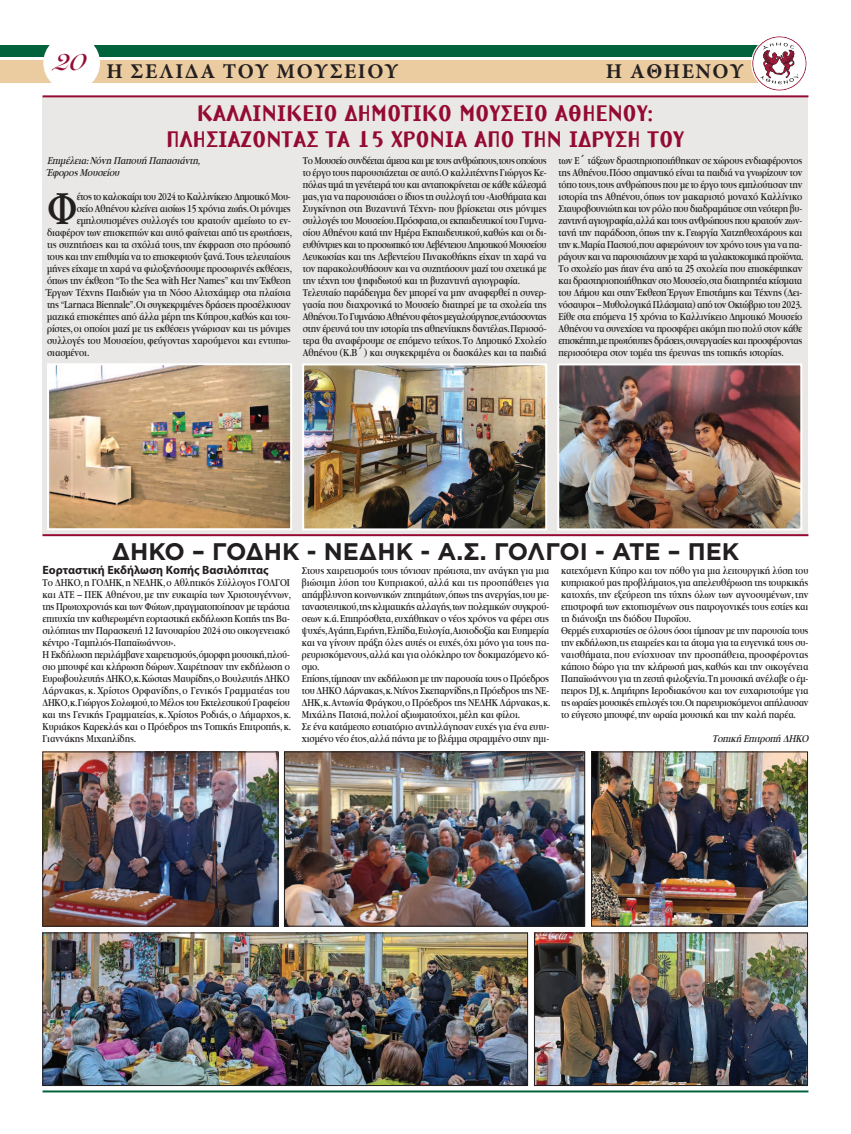
<style>
.page{position:relative;width:851px;height:1134px;background:#fff}
.page>*{position:absolute;margin:0;border:0;box-sizing:border-box;transform-origin:0 0}
.t1{font:500 49.5px "PF Garamond Display";color:#231f20}
.t2{font:700 30px "Snell Roundhand";color:#940a33}
.t3{font:700 24px "Gotham Greek";color:#231f20}
.t4{font:700 22px/26.4px "CF Spookie";letter-spacing:.02em;color:#940a33;text-align:center;scale:1.06 1}
.t5{font:700 21px "Minion Pro";letter-spacing:.075em;color:#231f20}
.t6{font:700 12px "Myriad Pro";color:#231f20}
.t7{font:500 11px/12px "PF Garamond Display";letter-spacing:-.01em;color:#231f20}
.t8{font:italic 500 11px/12px "PF Garamond Display";color:#231f20}
.s1{font-family:"Lucida Grande";font-weight:400}
</style>
<div class="page">
<div style="left:43px;top:96px;width:764px;height:440px;background:#e9e8e6"></div>
<div style="left:0;top:45px;width:786px;height:12px;background:#01633c"></div>
<div style="left:0;top:60px;width:786px;height:23px;background:#ebcba0"></div>
<svg style="left:751px;top:36px;width:56px;height:55px"></svg>
<div style="left:43px;top:35px;width:57px;height:56px;background:#fff;border-radius:50%"></div>
<hr style="left:43px;top:95px;width:765px;height:2px;background:#940a33">
<hr style="left:43px;top:534px;width:765px;height:2px;background:#940a33">
<hr style="left:43px;top:1090px;width:765px;height:2px;background:#01633c">
<img style="left:50px;top:366px;width:239px;height:161px">
<div style="left:47px;top:363px;width:245px;height:167px;border:2px solid #fff"></div>
<img style="left:305px;top:366px;width:239px;height:161px">
<div style="left:302px;top:363px;width:245px;height:167px;border:2px solid #fff"></div>
<img style="left:560px;top:366px;width:239px;height:161px">
<div style="left:557px;top:363px;width:245px;height:167px;border:2px solid #fff"></div>
<img style="left:45px;top:754px;width:231px;height:170px">
<div style="left:43px;top:752px;width:235px;height:174px;border:1px solid #231f20"></div>
<img style="left:286px;top:754px;width:297px;height:170px">
<div style="left:284px;top:752px;width:301px;height:174px;border:1px solid #231f20"></div>
<img style="left:593px;top:754px;width:212px;height:170px">
<div style="left:591px;top:752px;width:216px;height:174px;border:1px solid #231f20"></div>
<img style="left:45px;top:935px;width:480px;height:149px">
<div style="left:43px;top:933px;width:484px;height:153px;border:1px solid #231f20"></div>
<img style="left:536px;top:935px;width:269px;height:149px">
<div style="left:534px;top:933px;width:273px;height:153px;border:1px solid #231f20"></div>
<h2 class="t2" style="left:54px;top:34px;width:34px">20</h2>
<h3 class="t5" style="left:106px;top:64px;width:293px">Η ΣΕΛΙΔΑ ΤΟΥ ΜΟΥΣΕΙΟΥ</h3>
<h3 class="t5" style="left:605px;top:64px;width:139px">H AΘΗΕΝΟΥ</h3>
<h3 class="t4" style="left:166px;top:99px;width:489px">ΚΑΛΛΙΝΙΚΕΙΟ ΔΗΜΟΤΙΚΟ ΜΟΥΣΕΙΟ ΑΘΗΕΝΟΥ:<br>ΠΛΗΣΙΑΖΟΝΤΑΣ ΤΑ 15 ΧΡΟΝΙΑ ΑΠΟ ΤΗΝ ΙΔΡΥΣΗ ΤΟΥ</h3>
<p class="t8" style="left:47px;top:155px;width:157px">Επιμέλεια:Νόνη Παπουή Παπασιάντη,<br>Έφορος Μουσείου</p>
<h1 class="t1" style="left:47px;top:181px;width:32px">Φ</h1>
<p class="t7" style="left:77px;top:191px;width:215px">έτος το καλοκαίρι του 2024 το Καλλινίκειο Δημοτικό Μου-</p>
<p class="t7" style="left:303px;top:155px;width:245px">Το Μουσείο συνδέεται άμεσα και με τους ανθρώπους,τους οποίους το έργο τους παρουσιάζεται σε αυτό.Ο καλλιτέχνης Γιώργος Κε&shy;πόλας τιμά τη γενέτειρά του και ανταποκρίνεται σε κάθε κάλεσμά μας,για να παρουσιάσει ο ίδιος τη συλλογή του «Αισθήματα και Συγκίνηση στη Βυζαντινή Τέχνη» που βρίσκεται στις μόνιμες συλλογές του Μουσείου.Πρόσφατα,οι εκπαιδευτικοί του Γυμνα&shy;σίου Αθηένου κατά την Ημέρα Εκπαιδευτικού,καθώς και οι δι&shy;ευθύντριες και το προσωπικό του Λεβέντειου Δημοτικού Μουσείου Λευκωσίας και της Λεβεντείου Πινακοθήκης είχαν τη χαρά να τον παρακολουθήσουν και να συζητήσουν μαζί του σχετικά με την τέχνη του ψηφιδωτού και τη βυζαντινή αγιογραφία.<br>Τελευταίο παράδειγμα δεν μπορεί να μην αναφερθεί η συνερ&shy;γασία που διαχρονικά το Μουσείο διατηρεί με τα σχολεία της Αθηένου.Το Γυμνάσιο Αθηένου φέτος μεγαλούργησε,εντάσσοντας στην έρευνά του την ιστορία της αθηενίτικης δαντέλας.Περισσό&shy;τερα θα αναφέρουμε σε επόμενο τεύχος.Το Δημοτικό Σχολείο Αθηένου (Κ.Β<span class="s1">΄</span>) και συγκεκριμένα οι δασκάλες και τα παιδιά</p>
<p class="t7" style="left:558px;top:155px;width:246px">των Ε<span class="s1">΄</span> τάξεων δραστηριοποιήθηκαν σε χώρους ενδιαφέροντος της Αθηένου.Πόσο σημαντικό είναι τα παιδιά να γνωρίζουν τον τόπο τους,τους ανθρώπους που με το έργο τους εμπλούτισαν την ιστορία της Αθηένου,όπως τον μακαριστό μοναχό Καλλίνικο Σταυροβουνιώτη και τον ρόλο που διαδραμάτισε στη νεότερη βυ&shy;ζαντινή αγιογραφία,αλλά και τους ανθρώπους που κρατούν ζων&shy;τανή την παράδοση,όπως την κ.Γεωργία Χατζηθεοχάρους και την κ.Μαρία Παστού,που αφιερώνουν τον χρόνο τους για να πα&shy;ράγουν και να παρουσιάζουν με χαρά τα γαλακτοκομικά προϊόντα.<br>Το σχολείο μας ήταν ένα από τα 25 σχολεία που επισκέφτηκαν και δραστηριοποιήθηκαν στο Μουσείο,στα διατηρητέα κτίσματα του Δήμου και στην Έκθεση Έργων Επιστήμης και Τέχνης (Δει&shy;νόσαυροι – Μυθολογικά Πλάσματα) από τον Οκτώβριο του 2023.<br>Είθε στα επόμενα 15 χρόνια το Καλλινίκειο Δημοτικό Μουσείο Αθηένου να συνεχίσει να προσφέρει ακόμη πιο πολύ στον κάθε επισκέπτη,με πρωτότυπες δράσεις,συνεργασίες και προσφέροντας περισσότερα στον τομέα της έρευνας της τοπικής ιστορίας.</p>
<p class="t7" style="left:77px;top:203px;width:215px">σείο Αθηένου κλείνει αισίως 15 χρόνια ζωής.Οι μόνιμες</p>
<p class="t7" style="left:77px;top:215px;width:215px">εμπλουτισμένες συλλογές του κρατούν αμείωτο το εν-</p>
<p class="t7" style="left:47px;top:227px;width:246px">διαφέρον των επισκεπτών και αυτό φαίνεται από τις ερωτήσεις,</p>
<p class="t7" style="left:47px;top:239px;width:245px">τις συζητήσεις και τα σχόλιά τους,την έκφραση στο πρόσωπό</p>
<p class="t7" style="left:47px;top:251px;width:245px">τους και την επιθυμία να το επισκεφτούν ξανά.Τους τελευταίους</p>
<p class="t7" style="left:47px;top:263px;width:246px">μήνες είχαμε τη χαρά να φιλοξενήσουμε προσωρινές εκθέσεις,</p>
<p class="t7" style="left:47px;top:275px;width:245px">όπως την έκθεση “To the Sea with Her Names” και την Έκθεση</p>
<p class="t7" style="left:47px;top:287px;width:245px">Έργων Τέχνης Παιδιών για τη Νόσο Αλτσχάιμερ στα πλαίσια</p>
<p class="t7" style="left:47px;top:299px;width:245px">της “Larnaca Biennale”.Οι συγκεκριμένες δράσεις προσέλκυσαν</p>
<p class="t7" style="left:47px;top:311px;width:245px">μαζικά επισκέπτες από άλλα μέρη της Κύπρου,καθώς και του-</p>
<p class="t7" style="left:47px;top:323px;width:245px">ρίστες,οι οποίοι μαζί με τις εκθέσεις γνώρισαν και τις μόνιμες</p>
<p class="t7" style="left:47px;top:335px;width:245px">συλλογές του Μουσείου,φεύγοντας χαρούμενοι και εντυπω-</p>
<p class="t7" style="left:47px;top:347px;width:44px">σιασμένοι.</p>
<h3 class="t3" style="left:112px;top:544px;width:629px">ΔΗΚΟ – ΓΟΔΗΚ - ΝΕΔΗΚ - Α.Σ. ΓΟΛΓΟΙ - ΑΤΕ – ΠΕΚ</h3>
<p class="t6" style="left:43px;top:565px;width:227px">Εορταστική Εκδήλωση Κοπής Βασιλόπιτας</p>
<p class="t7" style="left:43px;top:577px;width:250px">Το ΔΗΚΟ,η ΓΟΔΗΚ,η ΝΕΔΗΚ,ο Αθλητικός Σύλλογος ΓΟΛΓΟΙ και ΑΤΕ – ΠΕΚ Αθηένου, με την ευκαιρία των Χριστουγέννων, της Πρωτοχρονιάς και των Φώτων,πραγματοποίησαν με τεράστια επιτυχία την καθιερωμένη εορταστική εκδήλωση Κοπής της Βα&shy;σιλόπιτας την Παρασκευή 12 Ιανουαρίου 2024 στο οικογενειακό κέντρο «Ταμπλιός-Παπαϊωάννου».<br>Η Εκδήλωση περιλάμβανε χαιρετισμούς,όμορφη μουσική,πλού&shy;σιο μπουφέ και κλήρωση δώρων.Χαιρέτησαν την εκδήλωση ο Ευρωβουλευτής ΔΗΚΟ,κ.Κώστας Μαυρίδης,ο Βουλευτής ΔΗΚΟ Λάρνακας, κ. Χρίστος Ορφανίδης, ο Γενικός Γραμματέας του ΔΗΚΟ,κ.Γιώργος Σολωμού,το Μέλος του Εκτελεστικού Γραφείου και της Γενικής Γραμματείας, κ.Χρίστος Ροδιάς, ο Δήμαρχος, κ.<br>Κυριάκος Καρεκλάς και ο Πρόεδρος της Τοπικής Επιτροπής,κ.<br>Γιαννάκης Μιχαηλίδης.</p>
<p class="t7" style="left:302px;top:565px;width:250px">Στους χαιρετισμούς τους τόνισαν πρώτιστα,την ανάγκη για μια βιώσιμη λύση του Κυπριακού, αλλά και τις προσπάθειες για απάμβλυνση κοινωνικών ζητημάτων,όπως της ανεργίας,του με&shy;ταναστευτικού,της κλιματικής αλλαγής,των πολεμικών συγκρού&shy;σεων κ.ά.Επιπρόσθετα,ευχήθηκαν ο νέος χρόνος να φέρει στις ψυχές,Αγάπη,Ειρήνη,Ελπίδα,Ευλογία,Αισιοδοξία και Ευημερία και να γίνουν πράξη όλες αυτές οι ευχές,όχι μόνο για τους πα&shy;ρευρισκόμενους,αλλά και για ολόκληρο τον δοκιμαζόμενο κό&shy;σμο.<br>Επίσης,τίμησαν την εκδήλωση με την παρουσία τους ο Πρόεδρος του ΔΗΚΟ Λάρνακας,κ.Ντίνος Σκεπαρνίδης,η Πρόεδρος της ΝΕ-ΔΗΚ,κ.Αντωνία Φράγκου,ο Πρόεδρος της ΝΕΔΗΚ Λάρνακας,κ.<br>Μιχάλης Πατσιά,πολλοί αξιωματούχοι,μέλη και φίλοι.<br>Σε ένα κατάμεστο εστιατόριο αντηλλάγησαν ευχές για ένα ευτυ&shy;χισμένο νέο έτος,αλλά πάντα με το βλέμμα στραμμένο στην ημι-</p>
<p class="t7" style="left:561px;top:565px;width:249px">κατεχόμενη Κύπρο και τον πόθο για μια λειτουργική λύση του κυπριακού μας προβλήματος,για απελευθέρωση της τουρκικής κατοχής,την εξεύρεση της τύχης όλων των αγνοουμένων,την επιστροφή των εκτοπισμένων στις πατρογονικές τους εστίες και τη διάνοιξη της διόδου Πυροΐου.<br>Θερμές ευχαριστίες σε όλους όσοι τίμησαν με την παρουσία τους την εκδήλωση,τις εταιρείες και τα άτομα για τα ευγενικά τους συ&shy;ναισθήματα, που ενίσχυσαν την προσπάθεια, προσφέροντας κάποιο δώρο για την κλήρωσή μας, καθώς και την οικογένεια Παπαϊωάννου για τη ζεστή φιλοξενία.Τη μουσική ανέλαβε ο έμ&shy;πειρος DJ,κ.Δημήτρης Ιεροδιακόνου και τον ευχαριστούμε για τις ωραίες μουσικές επιλογές του.Οι παρευρισκόμενοι απήλαυσαν το εύγεστο μπουφέ,την ωραία μουσική και την καλή παρέα.</p>
<p class="t8" style="left:712px;top:733px;width:100px">Τοπική Επιτροπή ΔΗΚΟ</p>
</div>
